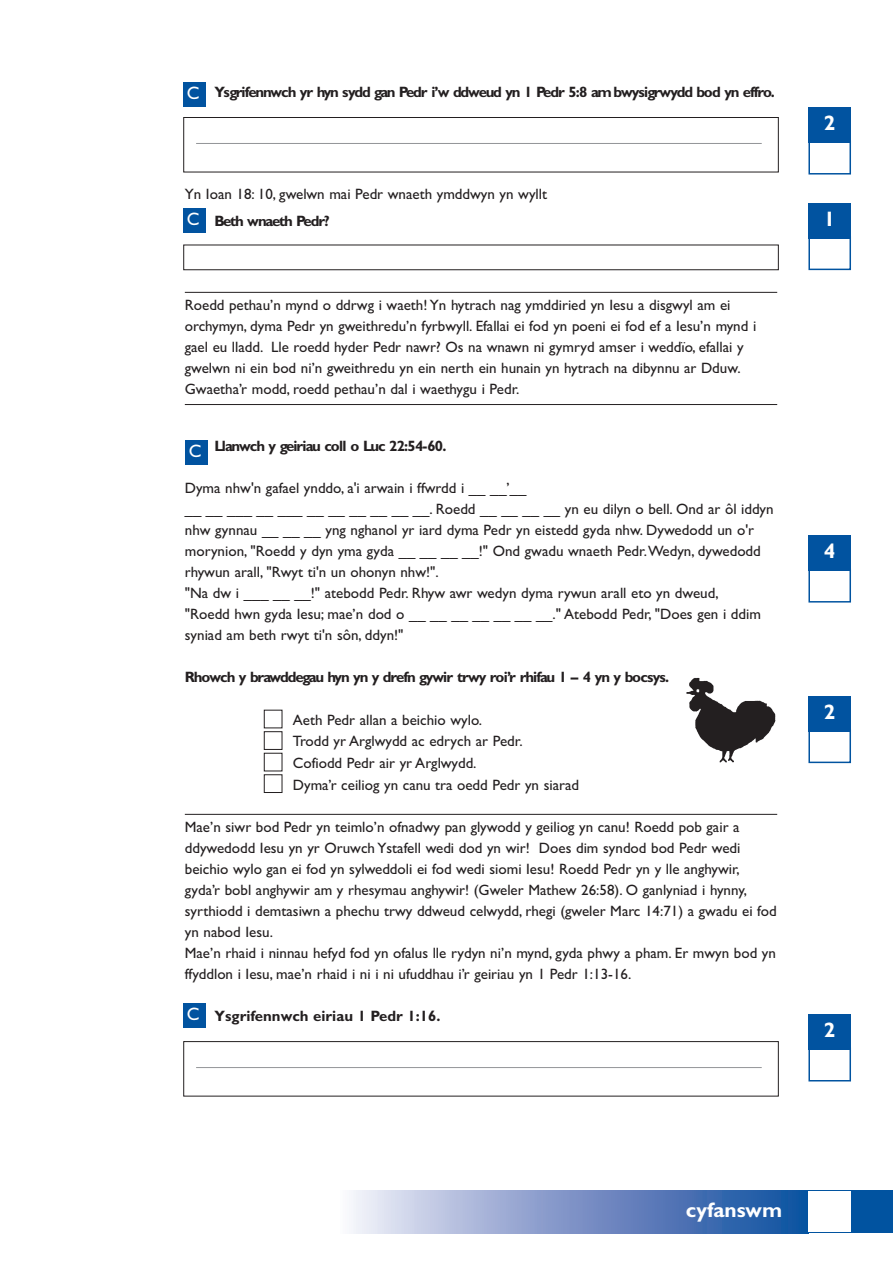
<style>
.page{position:relative;width:893px;height:1263px;background:#fff}
.page>*{position:absolute;margin:0;border:0;box-sizing:border-box;transform-origin:0 0}
.t1{font:700 21px "Gill Sans";color:#fff}
.t2{font:18px "Gill Sans";color:#fff}
.t3{font:15px/21px "Gill Sans";color:#231f20}
.t4{font:700 15px "Gill Sans";letter-spacing:-.075em;color:#231f20}
.t5{font:700 15px "Gill Sans";color:#231f20}
</style>
<div class="page">
<hr style="left:185px;top:292px;width:592px;height:1px;background:#231f20">
<hr style="left:185px;top:404px;width:592px;height:1px;background:#231f20">
<hr style="left:185px;top:814px;width:592px;height:1px;background:#231f20">
<div style="left:808px;top:141px;width:43px;height:34px;border:2px solid #0153a0"></div>
<div style="left:808px;top:108px;width:43px;height:35px;background:#0153a0"></div>
<div style="left:183px;top:82px;width:22px;height:24px;background:#0153a0"></div>
<div style="left:183px;top:208px;width:22px;height:25px;background:#0153a0"></div>
<div style="left:183px;top:117px;width:596px;height:55px;border:1px solid #231f20"></div>
<hr style="left:196px;top:143px;width:566px;height:1px;background:#939598">
<div style="left:185px;top:440px;width:22px;height:24px;background:#0153a0"></div>
<div style="left:183px;top:1041px;width:596px;height:55px;border:1px solid #231f20"></div>
<hr style="left:196px;top:1067px;width:566px;height:1px;background:#939598">
<div style="left:183px;top:245px;width:596px;height:25px;border:1px solid #231f20"></div>
<div style="left:183px;top:1004px;width:22px;height:24px;background:#0153a0"></div>
<div style="left:808px;top:1048px;width:43px;height:34px;border:2px solid #0153a0"></div>
<div style="left:808px;top:1015px;width:43px;height:35px;background:#0153a0"></div>
<div style="left:808px;top:569px;width:43px;height:34px;border:2px solid #0153a0"></div>
<div style="left:808px;top:536px;width:43px;height:35px;background:#0153a0"></div>
<div style="left:808px;top:236px;width:43px;height:34px;border:2px solid #0153a0"></div>
<div style="left:808px;top:203px;width:43px;height:36px;background:#0153a0"></div>
<div style="left:808px;top:729px;width:43px;height:34px;border:2px solid #0153a0"></div>
<div style="left:808px;top:696px;width:43px;height:36px;background:#0153a0"></div>
<svg style="left:263px;top:709px;width:20px;height:84px"></svg>
<img style="left:686px;top:677px;width:90px;height:86px">
<div style="left:808px;top:1191px;width:84px;height:42px;background:#0153a0"></div>
<div style="left:341px;top:1191px;width:467px;height:42px;background:linear-gradient(to right,#f3ebf7,#0a469b)"></div>
<div style="left:808px;top:1191px;width:43px;height:41px;background:#fff"></div>
<p class="t2" style="left:187px;top:87px;width:14px">C</p>
<p class="t4" style="left:215px;top:87px;width:562px">Ysgrifennwch yr hyn sydd gan Pedr i’w ddweud yn 1 Pedr 5:8 am bwysigrwydd bod yn effro.</p>
<p class="t3" style="left:185px;top:185px;width:364px">Yn Ioan 18: 10, gwelwn mai Pedr wnaeth ymddwyn yn wyllt</p>
<p class="t4" style="left:215px;top:216px;width:117px">Beth wnaeth Pedr?</p>
<p class="t2" style="left:187px;top:213px;width:14px">C</p>
<p class="t3" style="left:185px;top:296px;width:573px">Roedd pethau’n mynd o ddrwg i waeth! Yn hytrach nag ymddiried yn Iesu a disgwyl am ei orchymyn, dyma Pedr yn gweithredu’n fyrbwyll. Efallai ei fod yn poeni ei fod ef a Iesu’n mynd i gael eu lladd. Lle roedd hyder Pedr nawr? Os na wnawn ni gymryd amser i weddïo, efallai y gwelwn ni ein bod ni’n gweithredu yn ein nerth ein hunain yn hytrach na dibynnu ar Dduw.<br>Gwaetha’r modd, roedd pethau’n dal i waethygu i Pedr.</p>
<p class="t4" style="left:215px;top:441px;width:233px">Llanwch y geiriau coll o Luc 22:54-60.</p>
<p class="t3" style="left:185px;top:479px;width:590px">Dyma nhw'n gafael ynddo, a'i arwain i ffwrdd i __ __’__<br>__ __ ___ __ ___ __ __ __ __ __ __. Roedd __ __ __ __ yn eu dilyn o bell. Ond ar ôl iddyn nhw gynnau __ __ __ yng nghanol yr iard dyma Pedr yn eistedd gyda nhw. Dywedodd un o'r morynion, "Roedd y dyn yma gyda __ __ __ __!" Ond gwadu wnaeth Pedr. Wedyn, dywedodd rhywun arall, "Rwyt ti'n un ohonyn nhw!".<br>"Na dw i ___ __ __!" atebodd Pedr. Rhyw awr wedyn dyma rywun arall eto yn dweud,<br>"Roedd hwn gyda Iesu; mae’n dod o __ __ __ __ __ __ __." Atebodd Pedr, "Does gen i ddim syniad am beth rwyt ti'n sôn, ddyn!"</p>
<p class="t4" style="left:185px;top:672px;width:486px">Rhowch y brawddegau hyn yn y drefn gywir trwy roi’r rhifau 1 – 4 yn y bocsys.</p>
<p class="t3" style="left:293px;top:710px;width:288px;line-height:21.8px">Aeth Pedr allan a beichio wylo.<br>Trodd yr Arglwydd ac edrych ar Pedr.<br>Cofiodd Pedr air yr Arglwydd.<br>Dyma’r ceiliog yn canu tra oedd Pedr yn siarad</p>
<p class="t3" style="left:185px;top:818px;width:593px">Mae’n siwr bod Pedr yn teimlo’n ofnadwy pan glywodd y geiliog yn canu! Roedd pob gair a ddywedodd Iesu yn yr Oruwch Ystafell wedi dod yn wir! Does dim syndod bod Pedr wedi beichio wylo gan ei fod yn sylweddoli ei fod wedi siomi Iesu! Roedd Pedr yn y lle anghywir, gyda’r bobl anghywir am y rhesymau anghywir! (Gweler Mathew 26:58). O ganlyniad i hynny, syrthiodd i demtasiwn a phechu trwy ddweud celwydd, rhegi (gweler Marc 14:71) a gwadu ei fod yn nabod Iesu.<br>Mae’n rhaid i ninnau hefyd fod yn ofalus lle rydyn ni’n mynd, gyda phwy a pham. Er mwyn bod yn ffyddlon i Iesu, mae’n rhaid i ni i ni ufuddhau i’r geiriau yn 1 Pedr 1:13-16.</p>
<p class="t5" style="left:215px;top:1011px;width:227px">Ysgrifennwch eiriau 1 Pedr 1:16.</p>
<p class="t2" style="left:189px;top:445px;width:14px">C</p>
<p class="t2" style="left:187px;top:1008px;width:14px">C</p>
<h1 class="t1" style="left:824px;top:116px;width:13px">2</h1>
<h1 class="t1" style="left:824px;top:211px;width:13px">1</h1>
<h1 class="t1" style="left:824px;top:544px;width:13px">4</h1>
<h1 class="t1" style="left:824px;top:704px;width:13px">2</h1>
<h1 class="t1" style="left:824px;top:1023px;width:13px">2</h1>
<h1 class="t1" style="left:686px;top:1202px;width:98px">cyfanswm</h1>
</div>
